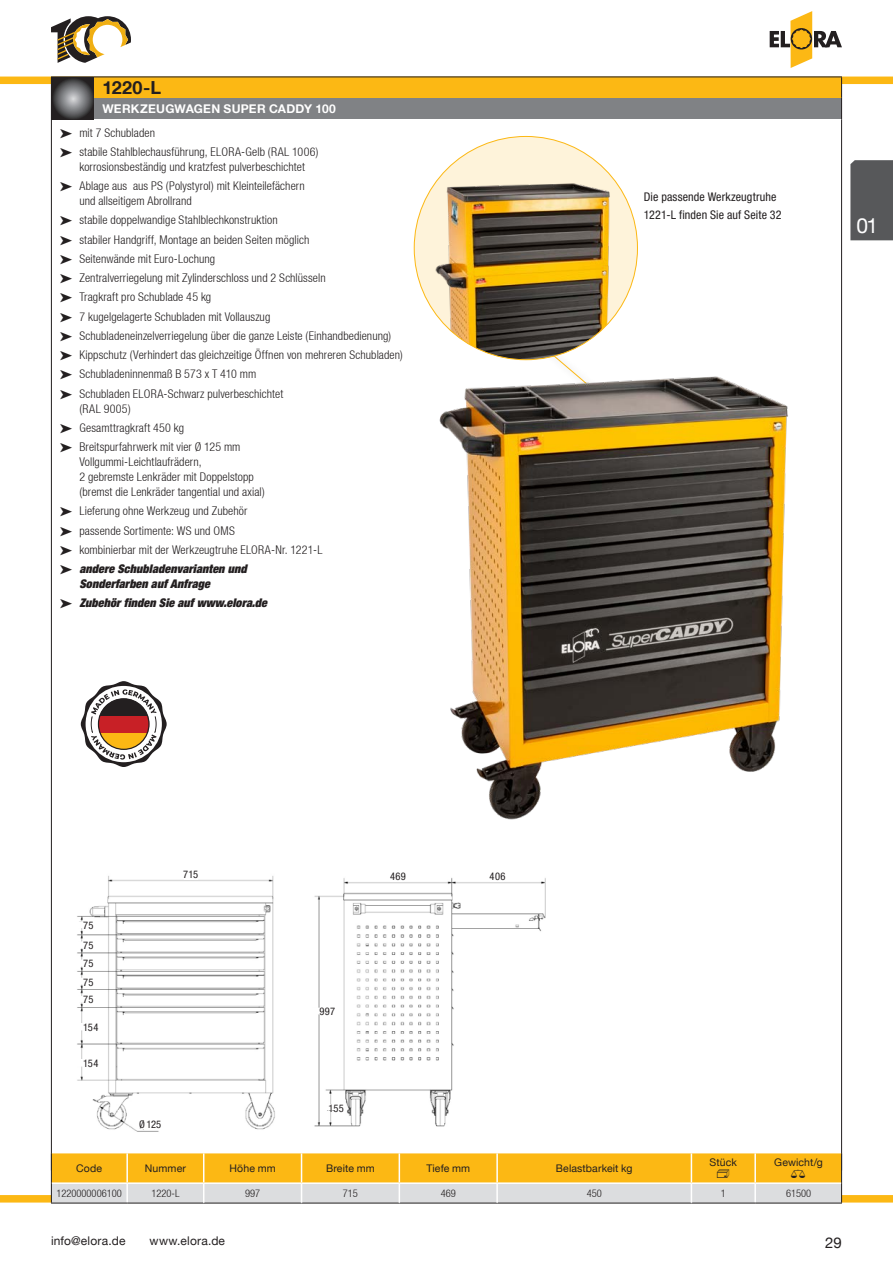
<style>
.page{position:relative;width:893px;height:1263px;background:#fff}
.page>*{position:absolute;margin:0;border:0;box-sizing:border-box;transform-origin:0 0}
.t1{font:21px "Helvetica Neue LT";color:#fff}
.t2{font:700 18px "Helvetica Neue LT";color:#231f20}
.t3{font:15px "Helvetica Neue LT";color:#231f20}
.t4{font:300 condensed 12px/19.2px "Helvetica Neue LT";letter-spacing:.005em;color:#231f20}
.t5{font:italic 900 condensed 12px/15px "Helvetica Neue LT Pro";letter-spacing:.01em;color:#231f20}
.t6{font:italic condensed 12px/17.7px "Helvetica Neue 57";letter-spacing:.01em;color:#231f20}
.t7{font:700 12px "Helvetica Neue LT";letter-spacing:.02em;color:#fff}
.t8{font:12px "Helvetica Neue LT";letter-spacing:.02em;color:#231f20}
.t9{font:10.5px "Helvetica Neue LT";letter-spacing:.01em;color:#231f20}
.t10{font:300 condensed 10.5px "Helvetica Neue LT";color:#231f20}
.t11{font:italic condensed 10.5px/18px "Helvetica Neue 57";letter-spacing:.015em;color:#231f20}
.t12{font:10.5px "elopikto 2013";color:#231f20}
</style>
<div class="page">
<div style="left:0;top:1195px;width:893px;height:7px;background:#fcb814"></div>
<svg style="left:770px;top:11px;width:72px;height:57px"></svg>
<div style="left:0;top:77px;width:893px;height:7px;background:#fcb814"></div>
<svg style="left:51px;top:16px;width:80px;height:47px"></svg>
<div style="left:850px;top:160px;width:43px;height:80px;background:#57585a"></div>
<div style="left:94px;top:77px;width:748px;height:21px;background:#fcb814"></div>
<div style="left:94px;top:98px;width:748px;height:21px;background:#808285"></div>
<svg style="left:51px;top:77px;width:1px;height:42px"></svg>
<hr style="left:841px;top:119px;width:1px;height:1051px;background:#231f20">
<hr style="left:94px;top:77px;width:748px;height:1px;background:#231f20">
<svg style="left:841px;top:77px;width:1px;height:42px"></svg>
<hr style="left:51px;top:119px;width:1px;height:1051px;background:#231f20">
<svg style="left:52px;top:77px;width:42px;height:42px;background:#58585a"></svg>
<hr style="left:51px;top:1203px;width:76px;height:1px;background:#231f20">
<hr style="left:127px;top:1203px;width:77px;height:1px;background:#231f20">
<hr style="left:204px;top:1203px;width:98px;height:1px;background:#231f20">
<hr style="left:302px;top:1203px;width:97px;height:1px;background:#231f20">
<hr style="left:399px;top:1203px;width:98px;height:1px;background:#231f20">
<hr style="left:497px;top:1203px;width:194px;height:1px;background:#231f20">
<hr style="left:691px;top:1203px;width:64px;height:1px;background:#231f20">
<hr style="left:755px;top:1203px;width:87px;height:1px;background:#231f20">
<svg style="left:51px;top:1153px;width:791px;height:50px;background:#eec76a"></svg>
<div style="left:414px;top:136px;width:223px;height:224px;background:#fef3da;border-radius:50%"></div>
<img style="left:417px;top:172px;width:217px;height:171px">
<img style="left:77px;top:876px;width:469px;height:256px">
<svg style="left:81px;top:681px;width:86px;height:86px"></svg>
<img style="left:439px;top:343px;width:349px;height:477px">
<div style="left:184px;top:872px;width:13px;height:8px;background:#fff"></div>
<div style="left:75px;top:922px;width:14px;height:5px;background:#fff"></div>
<div style="left:75px;top:942px;width:14px;height:5px;background:#fff"></div>
<div style="left:75px;top:960px;width:14px;height:5px;background:#fff"></div>
<div style="left:75px;top:978px;width:14px;height:6px;background:#fff"></div>
<div style="left:75px;top:996px;width:14px;height:5px;background:#fff"></div>
<div style="left:75px;top:1023px;width:14px;height:6px;background:#fff"></div>
<div style="left:75px;top:1060px;width:14px;height:6px;background:#fff"></div>
<div style="left:311px;top:1008px;width:14px;height:5px;background:#fff"></div>
<div style="left:325px;top:1104px;width:13px;height:6px;background:#fff"></div>
<div style="left:141px;top:1120px;width:18px;height:9px;background:#fff"></div>
<div style="left:391px;top:873px;width:13px;height:9px;background:#fff"></div>
<div style="left:490px;top:873px;width:14px;height:9px;background:#fff"></div>
<h2 class="t2" style="left:102px;top:76px;width:60px">1220-L</h2>
<p class="t7" style="left:102px;top:101px;width:235px">WERKZEUGWAGEN SUPER CADDY 100</p>
<p class="t4" style="left:79px;top:123px;width:241px">mit 7 Schubladen<br>stabile Stahlblechausführung, ELORA-Gelb (RAL 1006)</p>
<p class="t4" style="left:79px;top:157px;width:227px">korrosionsbeständig und kratzfest pulverbeschichtet<br>Ablage aus aus PS (Polystyrol) mit Kleinteilefächern</p>
<p class="t4" style="left:79px;top:191px;width:325px">und allseitigem Abrollrand<br>stabile doppelwandige Stahlblechkonstruktion<br>stabiler Handgriff, Montage an beiden Seiten möglich<br>Seitenwände mit Euro-Lochung<br>Zentralverriegelung mit Zylinderschloss und 2 Schlüsseln<br>Tragkraft pro Schublade 45 kg<br>7 kugelgelagerte Schubladen mit Vollauszug<br>Schubladeneinzelverriegelung über die ganze Leiste (Einhandbedienung)<br>Kippschutz (Verhindert das gleichzeitige Öffnen von mehreren Schubladen)<br>Schubladeninnenmaß B 573 x T 410 mm<br>Schubladen ELORA-Schwarz pulverbeschichtet</p>
<p class="t4" style="left:79px;top:399px;width:163px">(RAL 9005)<br>Gesamttragkraft 450 kg<br>Breitspurfahrwerk mit vier Ø 125 mm</p>
<p class="t4" style="left:79px;top:454px;width:187px;line-height:15px">Vollgummi-Leichtlaufrädern,<br>2 gebremste Lenkräder mit Doppelstopp (bremst die Lenkräder tangential und axial)</p>
<p class="t4" style="left:79px;top:501px;width:245px">Lieferung ohne Werkzeug und Zubehör<br>passende Sortimente: WS und OMS<br>kombinierbar mit der Werkzeugtruhe ELORA-Nr. 1221-L</p>
<p class="t5" style="left:79px;top:561px;width:169px">andere Schubladenvarianten und<br>Sonderfarben auf Anfrage</p>
<p class="t5" style="left:79px;top:595px;width:189px">Zubehör finden Sie auf www.elora.de</p>
<p class="t6" style="left:644px;top:188px;width:139px">Die passende Werkzeugtruhe<br>1221-L finden Sie auf Seite 32</p>
<h1 class="t1" style="left:856px;top:213px;width:23px">01</h1>
<p class="t11" style="left:83px;top:915px;width:12px;line-height:19.8px">75<br>75</p>
<p class="t11" style="left:83px;top:954px;width:12px;text-align:justify">75<br>75<br>75</p>
<p class="t11" style="left:83px;top:1018px;width:17px">154</p>
<p class="t11" style="left:83px;top:1055px;width:17px">154</p>
<p class="t11" style="left:183px;top:865px;width:16px">715</p>
<p class="t11" style="left:139px;top:1115px;width:24px">Ø 125</p>
<p class="t11" style="left:390px;top:867px;width:17px">469</p>
<p class="t11" style="left:490px;top:867px;width:17px">406</p>
<p class="t11" style="left:319px;top:1002px;width:17px">997</p>
<p class="t11" style="left:329px;top:1099px;width:17px">155</p>
<p class="t9" style="left:76px;top:1162px;width:27px">Code</p>
<p class="t9" style="left:145px;top:1162px;width:43px">Nummer</p>
<p class="t9" style="left:230px;top:1162px;width:48px">Höhe mm</p>
<p class="t9" style="left:326px;top:1162px;width:50px">Breite mm</p>
<p class="t9" style="left:426px;top:1162px;width:45px">Tiefe mm</p>
<p class="t9" style="left:556px;top:1162px;width:78px">Belastbarkeit kg</p>
<p class="t9" style="left:710px;top:1156px;width:29px">Stück</p>
<p class="t12" style="left:717px;top:1168px;width:14px">U</p>
<p class="t9" style="left:774px;top:1156px;width:50px">Gewicht/g</p>
<p class="t12" style="left:791px;top:1168px;width:16px">V</p>
<p class="t10" style="left:56px;top:1187px;width:67px">1220000006100</p>
<p class="t10" style="left:151px;top:1187px;width:30px">1220-L</p>
<p class="t10" style="left:245px;top:1187px;width:17px">997</p>
<p class="t10" style="left:343px;top:1187px;width:17px">715</p>
<p class="t10" style="left:441px;top:1187px;width:17px">469</p>
<p class="t10" style="left:587px;top:1187px;width:17px">450</p>
<p class="t10" style="left:721px;top:1187px;width:7px">1</p>
<p class="t10" style="left:786px;top:1187px;width:27px">61500</p>
<p class="t8" style="left:51px;top:1233px;width:76px">info@elora.de</p>
<p class="t8" style="left:150px;top:1233px;width:77px">www.elora.de</p>
<p class="t3" style="left:825px;top:1234px;width:18px">29</p>
</div>
